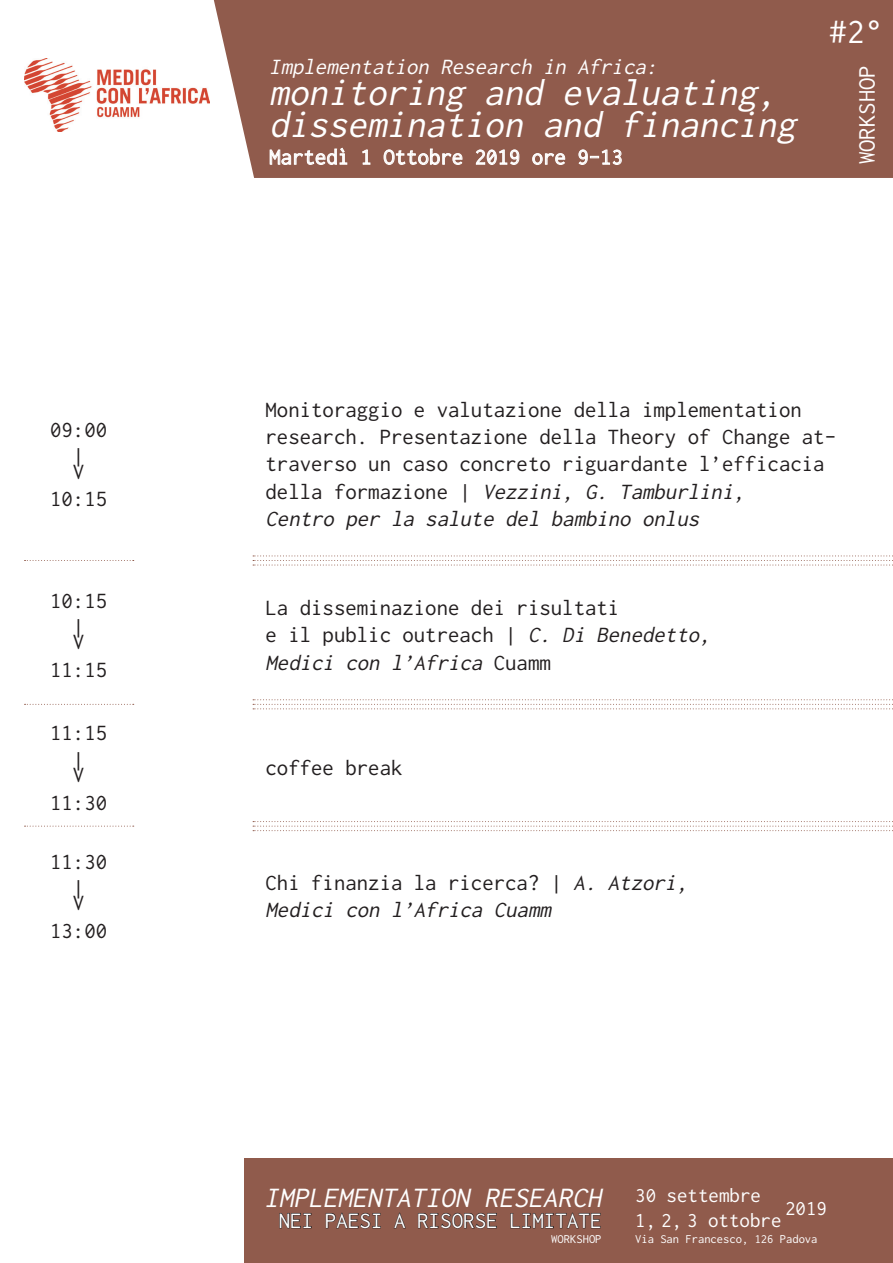
<style>
.page{position:relative;width:893px;height:1263px;background:#fff}
.page>*{position:absolute;margin:0;border:0;box-sizing:border-box;transform-origin:0 0}
.t1{font:italic 39px "Inconsolata";color:#fff}
.t2{font:35.7px "Inconsolata";color:#fff}
.t3{font:italic 29.4px "Inconsolata";color:#fff}
.t4{font:24.75px "Inconsolata";color:#fff}
.t5{font:23.1px "Inconsolata";color:#fff}
.t6{font:22.8px/27.5px "Inconsolata";color:#231f20}
.t7{font:italic 22.8px "Inconsolata";color:#231f20}
.t8{font:italic 22.8px "Inconsolata";color:#fff}
.t9{font:22.8px "Inconsolata";color:#fff}
.t10{font:21px "Inconsolata";color:#fff}
.t11{font:12.6px "Inconsolata";color:#fff}
.s1{font-style:italic}
.s2{font-style:normal}
</style>
<div class="page">
<div style="left:213px;top:0;width:680px;height:178px;background:#905b4c"></div>
<div style="left:244px;top:1159px;width:649px;height:104px;background:#905b4c"></div>
<svg style="left:280px;top:1213px;width:31px;height:15px"></svg>
<svg style="left:326px;top:1213px;width:54px;height:15px"></svg>
<svg style="left:394px;top:1213px;width:11px;height:15px"></svg>
<svg style="left:418px;top:1213px;width:79px;height:15px"></svg>
<svg style="left:511px;top:1213px;width:89px;height:15px"></svg>
<svg style="left:270px;top:147px;width:77px;height:18px"></svg>
<svg style="left:362px;top:149px;width:9px;height:16px"></svg>
<svg style="left:383px;top:148px;width:80px;height:17px"></svg>
<svg style="left:476px;top:149px;width:43px;height:16px"></svg>
<svg style="left:532px;top:153px;width:33px;height:12px"></svg>
<svg style="left:578px;top:149px;width:44px;height:16px"></svg>
<svg style="left:253px;top:555px;width:640px;height:11px"></svg>
<svg style="left:253px;top:699px;width:640px;height:10px"></svg>
<svg style="left:253px;top:821px;width:640px;height:10px"></svg>
<svg style="left:25px;top:560px;width:109px;height:1px"></svg>
<svg style="left:25px;top:704px;width:109px;height:1px"></svg>
<svg style="left:25px;top:826px;width:109px;height:1px"></svg>
<img style="left:24px;top:58px;width:186px;height:74px">
<p class="t6" style="left:50px;top:415px;width:59px">09:00</p>
<p class="t6" style="left:73px;top:442px;width:13px">|</p>
<p class="t6" style="left:73px;top:457px;width:13px">V</p>
<p class="t6" style="left:50px;top:485px;width:59px">10:15</p>
<p class="t6" style="left:50px;top:586px;width:59px">10:15</p>
<p class="t6" style="left:73px;top:613px;width:13px">|</p>
<p class="t6" style="left:73px;top:628px;width:13px">V</p>
<p class="t6" style="left:50px;top:656px;width:59px">11:15</p>
<p class="t6" style="left:50px;top:719px;width:59px">11:15</p>
<p class="t6" style="left:73px;top:746px;width:13px">|</p>
<p class="t6" style="left:73px;top:761px;width:13px">V</p>
<p class="t6" style="left:50px;top:788px;width:59px">11:30</p>
<p class="t6" style="left:50px;top:847px;width:59px">11:30</p>
<p class="t6" style="left:73px;top:874px;width:13px">|</p>
<p class="t6" style="left:73px;top:889px;width:13px">V</p>
<p class="t6" style="left:50px;top:917px;width:59px">13:00</p>
<p class="t8" style="left:269px;top:55px;width:394px">Implementation Research in Africa:</p>
<p class="t1" style="left:269px;top:73px;width:516px">monitoring and evaluating,</p>
<p class="t1" style="left:269px;top:104px;width:536px">dissemination and financing</p>
<p class="t9" style="left:269px;top:145px;width:355px">Martedì 1 Ottobre 2019 ore 9-13</p>
<p class="t2" style="left:829px;top:13px;width:55px">#2°</p>
<p class="t4" style="left:854px;top:164px;width:101px;rotate:-90deg">WORKSHOP</p>
<p class="t6" style="left:266px;top:395px;width:572px">Monitoraggio e valutazione della implementation research. Presentazione della Theory of Change at&shy;traverso un caso concreto riguardante l’efficacia de l l a fo rma z i on e | <span class="s1">Vezzini, G. Tamburlini,</span></p>
<p class="t7" style="left:266px;top:507px;width:440px">Centro per la salute del bambino onlus</p>
<p class="t6" style="left:266px;top:594px;width:355px">La disseminazione dei risultati</p>
<p class="t6" style="left:266px;top:621px;width:451px">e il public outreach | <span class="s1">C. Di Benedetto,</span></p>
<p class="t7" style="left:266px;top:650px;width:287px">Medici con l’Africa <span class="s2">C u a m m</span></p>
<p class="t6" style="left:266px;top:754px;width:138px">coffee break</p>
<p class="t6" style="left:266px;top:868px;width:428px">Chi finanzia la ricerca? | <span class="s1">A. Atzori,</span></p>
<p class="t7" style="left:266px;top:898px;width:291px">Medici con l’Africa Cuamm</p>
<p class="t3" style="left:264px;top:1182px;width:345px">IMPLEMENTATION RESEARCH</p>
<p class="t5" style="left:279px;top:1208px;width:324px">NEI PAESI A RISORSE LIMITATE</p>
<p class="t11" style="left:551px;top:1232px;width:52px">WORKSHOP</p>
<p class="t10" style="left:635px;top:1185px;width:127px">30 settembre</p>
<p class="t10" style="left:635px;top:1210px;width:148px">1, 2, 3 ottobre</p>
<p class="t11" style="left:635px;top:1232px;width:184px">Via San Francesco, 126 Padova</p>
<p class="t10" style="left:785px;top:1198px;width:43px">2019</p>
</div>
